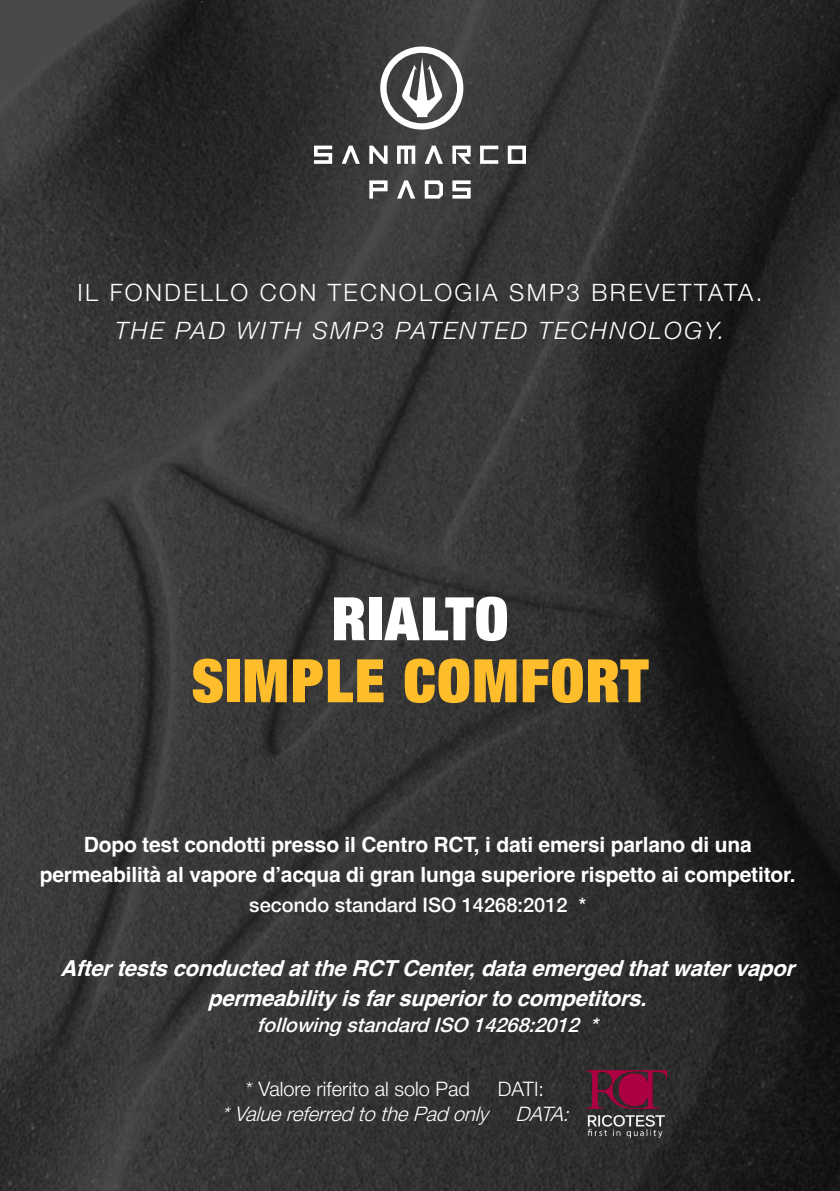
<style>
.page{position:relative;width:840px;height:1191px;background:#fff}
.page>*{position:absolute;margin:0;border:0;box-sizing:border-box;transform-origin:0 0}
.t1{font:900 condensed 60px "Helvetica Neue LT Std";letter-spacing:.025em;color:#febd2a}
.t2{font:900 condensed 60px "Helvetica Neue LT Std";letter-spacing:.025em;color:#fff}
.t3{font:300 24px "Helvetica Neue LT Std";letter-spacing:.1em;color:#fff}
.t4{font:italic 300 24px "Helvetica Neue LT Std";letter-spacing:.1em;color:#fff}
.t5{font:italic 700 22px/30px "Helvetica";color:#fff;text-align:center}
.t6{font:700 21px/30px "Helvetica";letter-spacing:-.01em;color:#fff;text-align:center}
.t7{font:italic 300 20px "Helvetica Neue LT Std";color:#fff}
.t8{font:italic 500 20px "Helvetica Neue LT Std";color:#fff}
.t9{font:300 20px "Helvetica Neue LT Std";color:#fff}
.t10{font:500 20px "Helvetica Neue LT Std";color:#fff}
</style>
<div class="page">
<img style="left:0;top:0;width:839px;height:1191px">
<svg style="left:380px;top:47px;width:83px;height:83px"></svg>
<svg style="left:314px;top:146px;width:18px;height:18px"></svg>
<svg style="left:341px;top:146px;width:18px;height:18px"></svg>
<svg style="left:369px;top:146px;width:18px;height:18px"></svg>
<svg style="left:397px;top:146px;width:18px;height:18px"></svg>
<svg style="left:424px;top:146px;width:18px;height:18px"></svg>
<svg style="left:452px;top:146px;width:18px;height:18px"></svg>
<svg style="left:480px;top:146px;width:18px;height:18px"></svg>
<svg style="left:507px;top:146px;width:18px;height:18px"></svg>
<svg style="left:369px;top:180px;width:18px;height:19px"></svg>
<svg style="left:397px;top:180px;width:18px;height:19px"></svg>
<svg style="left:424px;top:180px;width:18px;height:19px"></svg>
<svg style="left:452px;top:180px;width:18px;height:19px"></svg>
<img style="left:585px;top:1070px;width:81px;height:67px">
<p class="t3" style="left:77px;top:277px;width:686px">IL FONDELLO CON TECNOLOGIA SMP3 BREVETTATA.</p>
<p class="t4" style="left:115px;top:316px;width:611px">THE PAD WITH SMP3 PATENTED TECHNOLOGY.</p>
<h1 class="t2" style="left:331px;top:580px;width:178px">RIALTO</h1>
<h1 class="t1" style="left:191px;top:642px;width:458px">SIMPLE COMFORT</h1>
<p class="t6" style="left:40px;top:832px;width:757px">Dopo test condotti presso il Centro RCT, i dati emersi parlano di una permeabilità al vapore d’acqua di gran lunga superiore rispetto ai competitor.</p>
<p class="t10" style="left:249px;top:893px;width:338px">secondo standard ISO 14268:2012 *</p>
<p class="t5" style="left:60px;top:956px;width:743px">AftertestsconductedattheRCTCenter,dataemergedthatwatervapor permeabilityisfarsuperiortocompetitors.</p>
<p class="t8" style="left:257px;top:1013px;width:348px">following standard ISO 14268:2012 *</p>
<p class="t9" style="left:246px;top:1076px;width:225px">* Valore riferito al solo Pad</p>
<p class="t9" style="left:497px;top:1076px;width:48px">DATI:</p>
<p class="t7" style="left:221px;top:1101px;width:267px">*ValuereferredtothePadonly</p>
<p class="t7" style="left:515px;top:1101px;width:61px">DATA:</p>
</div>
